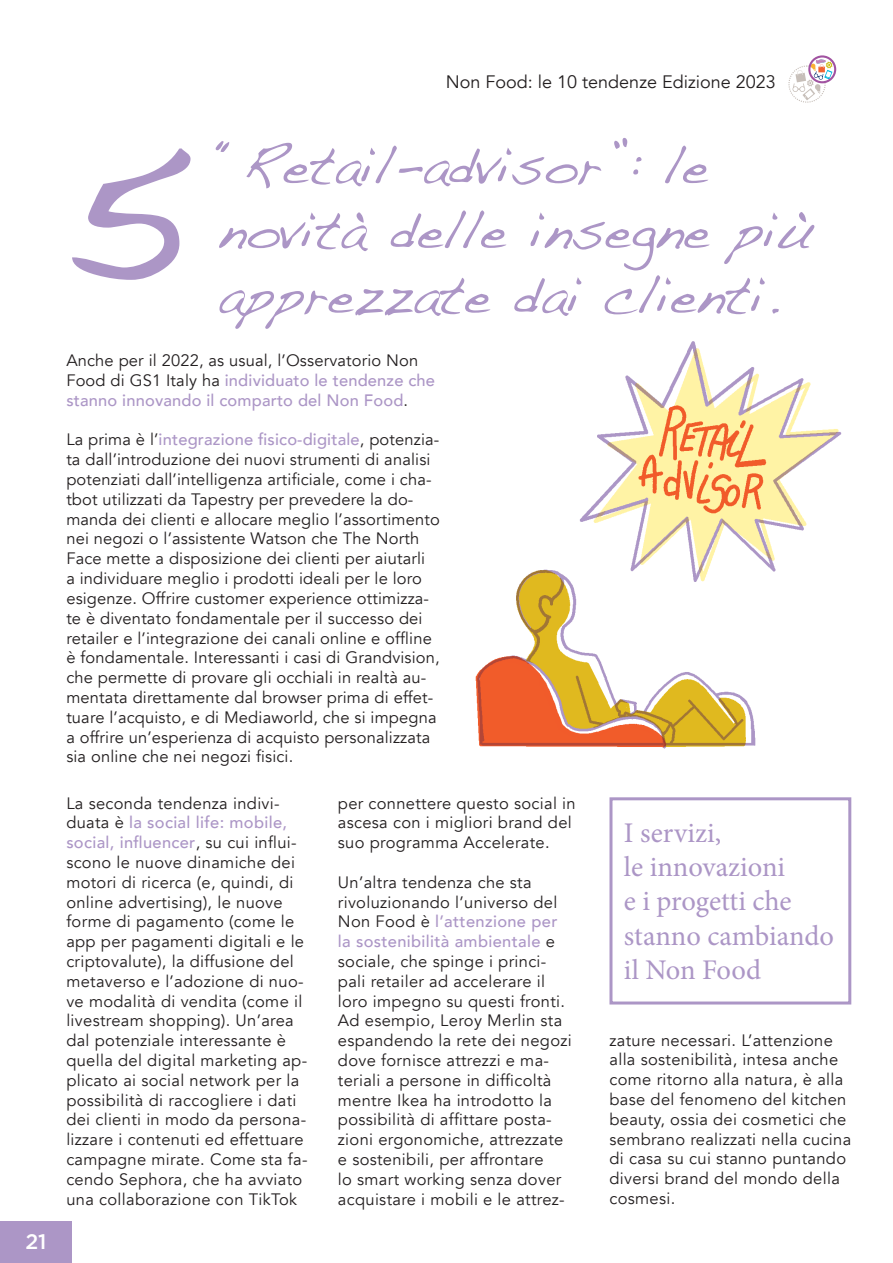
<style>
.page{position:relative;width:893px;height:1263px;background:#fff}
.page>*{position:absolute;margin:0;border:0;box-sizing:border-box;transform-origin:0 0}
.t1{font:241.65px "Handwriting Dakota";color:#ac96c6}
.t2{font:54px/64.8px "Handwriting Dakota";color:#ac96c6}
.t3{font:28.5px/34.2px "Minion Pro";color:#ac96c6}
.t4{font:500 21px "Gotham";color:#fff}
.t5{font:18px "Avenir";color:#231f20}
.t6{font:16.5px/19.8px "Avenir";letter-spacing:.02em;color:#231f20}
.t7{font:500 16.5px/19.8px "Avenir";letter-spacing:.01em;color:#ac96c6}
.s1{font-weight:400;color:#231f20}
.s2{font-weight:500;color:#ac96c6}
</style>
<div class="page">
<svg style="left:788px;top:55px;width:48px;height:48px"></svg>
<div style="left:0;top:1221px;width:72px;height:42px;background:#ac96c6"></div>
<div style="left:609px;top:797px;width:242px;height:207px;border:3px solid #ac96c6"></div>
<img style="left:475px;top:341px;width:367px;height:407px">
<p class="t4" style="left:25px;top:1227px;width:23px">21</p>
<h1 class="t1" style="left:54px;top:37px;width:138px">5</h1>
<p class="t5" style="left:446px;top:72px;width:331px">Non Food: le 10 tendenze Edizione 2023</p>
<h2 class="t2" style="left:218px;top:132px;width:597px">“Retail-advisor”: le novità delle insegne più apprezzate dai clienti.</h2>
<p class="t7" style="left:66px;top:350px;width:370px"><span class="s1">Anche per il 2022, as usual, l’Osservatorio Non<br>Food di GS1 Italy ha</span> individuato le tendenze che stanno innovando il comparto del Non Food<span class="s1">.</span></p>
<p class="t6" style="left:66px;top:430px;width:375px">La prima è l’<span class="s2">integrazione fisico-digitale</span>, potenzia&shy;ta dall’introduzione dei nuovi strumenti di analisi potenziati dall’intelligenza artificiale, come i cha&shy;tbot utilizzati da Tapestry per prevedere la do&shy;manda dei clienti e allocare meglio l’assortimento nei negozi o l’assistente Watson che The North Face mette a disposizione dei clienti per aiutarli<br>a individuare meglio i prodotti ideali per le loro esigenze. Offrire customer experience ottimizza&shy;te è diventato fondamentale per il successo dei retailer e l’integrazione dei canali online e offline è fondamentale. Interessanti i casi di Grandvision, che permette di provare gli occhiali in realtà au&shy;mentata direttamente dal browser prima di effet&shy;tuare l’acquisto, e di Mediaworld, che si impegna a offrire un’esperienza di acquisto personalizzata sia online che nei negozi fisici.</p>
<p class="t6" style="left:66px;top:793px;width:243px">La seconda tendenza indivi&shy;duata è <span class="s2">la social life: mobile, social, influencer</span>, su cui influi&shy;scono le nuove dinamiche dei motori di ricerca (e, quindi, di online advertising), le nuove forme di pagamento (come le app per pagamenti digitali e le criptovalute), la diffusione del metaverso e l’adozione di nuo&shy;ve modalità di vendita (come il livestream shopping). Un’area dal potenziale interessante è quella del digital marketing ap&shy;plicato ai social network per la possibilità di raccogliere i dati dei clienti in modo da persona&shy;lizzare i contenuti ed effettuare campagne mirate. Come sta fa&shy;cendo Sephora, che ha avviato una collaborazione con TikTok</p>
<p class="t6" style="left:338px;top:793px;width:239px">per connettere questo social in ascesa con i migliori brand del suo programma Accelerate.</p>
<p class="t6" style="left:338px;top:872px;width:235px">Un’altra tendenza che sta rivoluzionando l’universo del<br>Non Food è <span class="s2">l’attenzione per la sostenibilità ambientale</span> e sociale, che spinge i princi&shy;pali retailer ad accelerare il loro impegno su questi fronti.<br>Ad esempio, Leroy Merlin sta espandendo la rete dei negozi dove fornisce attrezzi e ma&shy;teriali a persone in difficoltà mentre Ikea ha introdotto la possibilità di affittare posta&shy;zioni ergonomiche, attrezzate e sostenibili, per affrontare<br>lo smart working senza dover acquistare i mobili e le attrez-</p>
<h3 class="t3" style="left:624px;top:816px;width:212px">I servizi,<br>le innovazioni<br>e i progetti che stanno cambiando il Non Food</h3>
<p class="t6" style="left:609px;top:1030px;width:243px">zature necessari. L’attenzione alla sostenibilità, intesa anche come ritorno alla natura, è alla base del fenomeno del kitchen beauty, ossia dei cosmetici che sembrano realizzati nella cucina di casa su cui stanno puntando diversi brand del mondo della cosmesi.</p>
</div>
